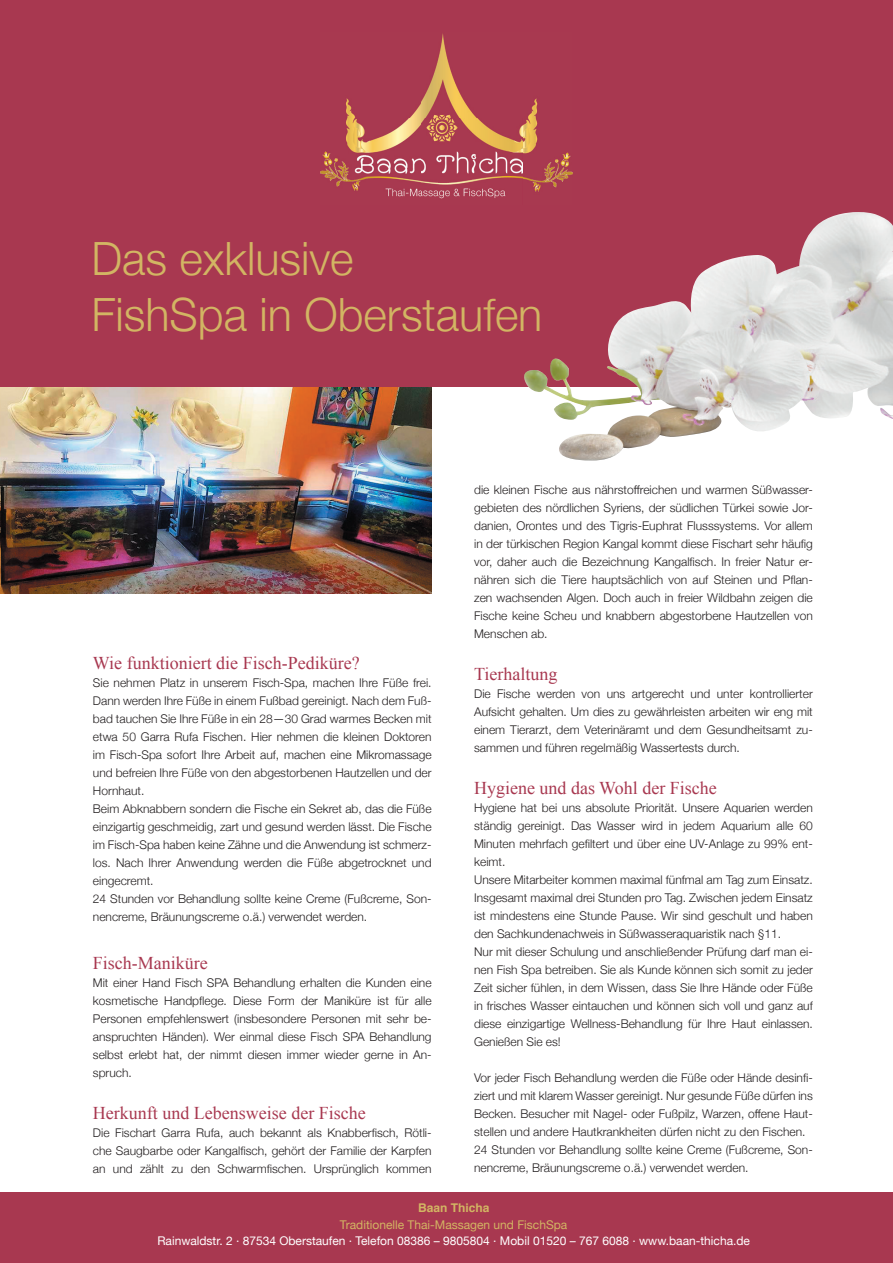
<style>
.page{position:relative;width:893px;height:1263px;background:#fff}
.page>*{position:absolute;margin:0;border:0;box-sizing:border-box;transform-origin:0 0}
.t1{font:300 45.9px/55.9px "Helvetica Neue";color:#d2b563}
.t2{font:18px "Times New Roman";color:#a83850}
.t3{font:300 12px/18px "Helvetica Neue";color:#231f20;text-align:justify}
.t4{font:12px "Helvetica Neue";color:#fff}
.t5{font:12px "Helvetica Neue";color:#d2b563}
.t6{font:700 12px "Helvetica";color:#d2b563}
</style>
<div class="page">
<img style="left:0;top:386px;width:432px;height:208px">
<div style="left:0;top:0;width:893px;height:386px;background:#a83850"></div>
<div style="left:0;top:1193px;width:893px;height:70px;background:#a83850"></div>
<img style="left:320px;top:33px;width:253px;height:166px">
<img style="left:521px;top:212px;width:372px;height:249px">
<h1 class="t1" style="left:91px;top:228px;width:452px">Das exklusive<br>FishSpa in Oberstaufen</h1>
<h2 class="t2" style="left:93px;top:651px;width:268px">Wie funktioniert die Fisch-Pediküre?</h2>
<p class="t3" style="left:93px;top:673px;width:340px;text-align:left">Sie nehmen Platz in unserem Fisch-Spa, machen Ihre Füße frei.<br>Dann werden Ihre Füße in einem Fußbad gereinigt. Nach dem Fuß&shy;bad tauchen Sie Ihre Füße in ein 28—30 Grad warmes Becken mit etwa 50 Garra Rufa Fischen. Hier nehmen die kleinen Doktoren im Fisch-Spa sofort Ihre Arbeit auf, machen eine Mikromassage und befreien Ihre Füße von den abgestorbenen Hautzellen und der Hornhaut.<br>Beim Abknabbern sondern die Fische ein Sekret ab, das die Füße einzigartig geschmeidig, zart und gesund werden lässt. Die Fische im Fisch-Spa haben keine Zähne und die Anwendung ist schmerz&shy;los. Nach Ihrer Anwendung werden die Füße abgetrocknet und eingecremt.<br>24 Stunden vor Behandlung sollte keine Creme (Fußcreme, Son&shy;nencreme, Bräunungscreme o.ä.) verwendet werden.</p>
<h2 class="t2" style="left:93px;top:951px;width:116px">Fisch-Maniküre</h2>
<p class="t3" style="left:93px;top:973px;width:340px">Mit einer Hand Fisch SPA Behandlung erhalten die Kunden eine kosmetische Handpflege. Diese Form der Maniküre ist für alle Personen empfehlenswert (insbesondere Personen mit sehr be&shy;anspruchten Händen). Wer einmal diese Fisch SPA Behandlung selbst erlebt hat, der nimmt diesen immer wieder gerne in An&shy;spruch.</p>
<h2 class="t2" style="left:93px;top:1101px;width:274px">Herkunft und Lebensweise der Fische</h2>
<p class="t3" style="left:93px;top:1123px;width:340px">Die Fischart Garra Rufa, auch bekannt als Knabberfisch, Rötli&shy;che Saugbarbe oder Kangalfisch, gehört der Familie der Karpfen an und zählt zu den Schwarmfischen. Ursprünglich kommen</p>
<p class="t3" style="left:474px;top:480px;width:340px">die kleinen Fische aus nährstoffreichen und warmen Süßwasser&shy;gebieten des nördlichen Syriens, der südlichen Türkei sowie Jor&shy;danien, Orontes und des Tigris-Euphrat Flusssystems. Vor allem in der türkischen Region Kangal kommt diese Fischart sehr häufig vor, daher auch die Bezeichnung Kangalfisch. In freier Natur er&shy;nähren sich die Tiere hauptsächlich von auf Steinen und Pflan&shy;zen wachsenden Algen. Doch auch in freier Wildbahn zeigen die Fische keine Scheu und knabbern abgestorbene Hautzellen von Menschen ab.</p>
<h2 class="t2" style="left:474px;top:662px;width:85px">Tierhaltung</h2>
<p class="t3" style="left:474px;top:684px;width:340px">Die Fische werden von uns artgerecht und unter kontrollierter Aufsicht gehalten. Um dies zu gewährleisten arbeiten wir eng mit einem Tierarzt, dem Veterinäramt und dem Gesundheitsamt zu&shy;sammen und führen regelmäßig Wassertests durch.</p>
<h2 class="t2" style="left:474px;top:776px;width:244px">Hygiene und das Wohl der Fische</h2>
<p class="t3" style="left:474px;top:798px;width:340px;text-align:left">Hygiene hat bei uns absolute Priorität. Unsere Aquarien werden ständig gereinigt. Das Wasser wird in jedem Aquarium alle 60<br>Minuten mehrfach gefiltert und über eine UV-Anlage zu 99% ent&shy;keimt.<br>Unsere Mitarbeiter kommen maximal fünfmal am Tag zum Einsatz.<br>Insgesamt maximal drei Stunden pro Tag. Zwischen jedem Einsatz ist mindestens eine Stunde Pause. Wir sind geschult und haben den Sachkundenachweis in Süßwasseraquaristik nach §11.<br>Nur mit dieser Schulung und anschließender Prüfung darf man ei&shy;nen Fish Spa betreiben. Sie als Kunde können sich somit zu jeder Zeit sicher fühlen, in dem Wissen, dass Sie Ihre Hände oder Füße in frisches Wasser eintauchen und können sich voll und ganz auf diese einzigartige Wellness-Behandlung für Ihre Haut einlassen.<br>Genießen Sie es!</p>
<p class="t3" style="left:474px;top:1068px;width:340px;text-align:left">Vor jeder Fisch Behandlung werden die Füße oder Hände desinfi&shy;ziert und mit klarem Wasser gereinigt. Nur gesunde Füße dürfen ins Becken. Besucher mit Nagel- oder Fußpilz, Warzen, offene Haut&shy;stellen und andere Hautkrankheiten dürfen nicht zu den Fischen.<br>24 Stunden vor Behandlung sollte keine Creme (Fußcreme, Son&shy;nencreme, Bräunungscreme o.ä.) verwendet werden.</p>
<p class="t6" style="left:418px;top:1198px;width:73px">Baan Thicha</p>
<p class="t5" style="left:340px;top:1216px;width:229px">Traditionelle Thai-Massagen und FischSpa</p>
<p class="t4" style="left:157px;top:1232px;width:594px">Rainwaldstr. 2 · 87534 Oberstaufen · Telefon 08386 – 9805804 · Mobil 01520 – 767 6088 · www.baan-thicha.de</p>
</div>
